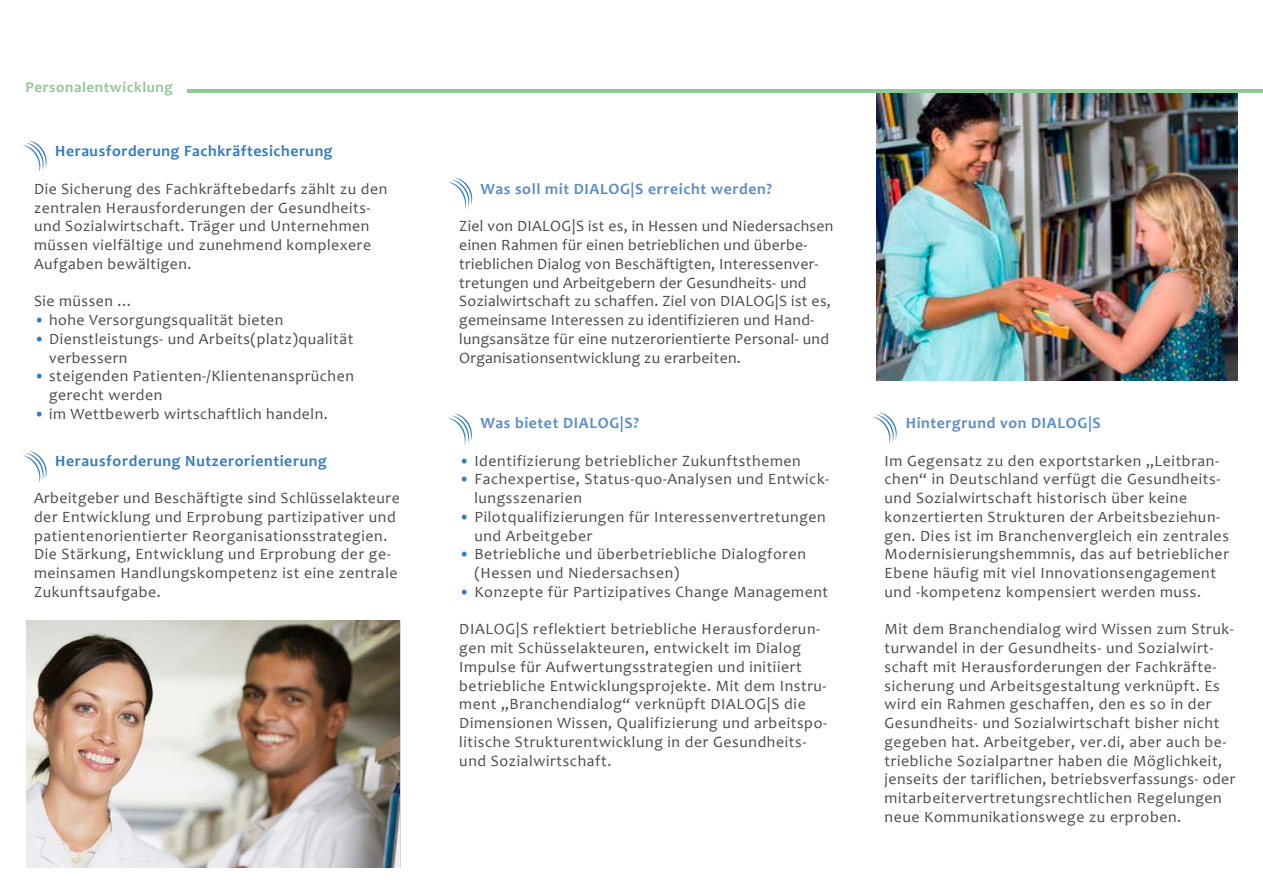
<style>
.page{position:relative;width:1263px;height:893px;background:#fff}
.page>*{position:absolute;margin:0;border:0;box-sizing:border-box;transform-origin:0 0}
.fließtext_neu{font:15.75px/18.8px "Candara";letter-spacing:.04em;color:#4a4a49}
.fließtext_neu-2{font:15.75px/18.8px "Candara";letter-spacing:.02em;color:#4a4a49}
.blaue_Headline{font:700 15.75px "Candara";letter-spacing:.04em;color:#5b8dc9}
.blaue_Headline-2{font:700 15.75px "Candara";letter-spacing:.035em;color:#327cc0}
.fließtext_neu-3{font:700 15.75px "Candara";letter-spacing:.04em;color:#327cc0}
.fließtext_neu-4{font:700 15.75px "Candara";letter-spacing:.04em;color:#5b8dc9}
.t1{font:700 15.15px "Candara";letter-spacing:.04em;color:#91c897}
.s1{color:#327cc0}
</style>
<div class="page">
<img style="left:876px;top:92px;width:361px;height:289px">
<img style="left:27px;top:621px;width:373px;height:246px">
<hr style="left:187px;top:89px;width:1076px;height:3px;background:#91c897">
<svg style="left:23px;top:140px;width:24px;height:32px"></svg>
<svg style="left:23px;top:451px;width:24px;height:32px"></svg>
<svg style="left:873px;top:412px;width:24px;height:32px"></svg>
<svg style="left:448px;top:413px;width:24px;height:32px"></svg>
<svg style="left:448px;top:177px;width:24px;height:32px"></svg>
<p class="t1" style="left:26px;top:78px;width:149px">Personalentwicklung</p>
<p class="blaue_Headline-2" style="left:55px;top:142px;width:279px">Herausforderung Fachkräftesicherung</p>
<p class="fließtext_neu" style="left:34px;top:179px;width:355px">Die Sicherung des Fachkräftebedarfs zählt zu den zentralen Herausforderungen der Gesundheits&shy;und Sozialwirtschaft. Träger und Unternehmen müssen vielfältige und zunehmend komplexere Aufgaben bewältigen.</p>
<p class="fließtext_neu" style="left:34px;top:292px;width:98px">Sie müssen ...</p>
<p class="fließtext_neu" style="left:34px;top:311px;width:251px"><span class="s1">•</span> hohe Versorgungsqualität bieten</p>
<p class="fließtext_neu" style="left:49px;top:329px;width:306px;text-indent:-15px"><span class="s1">•</span> Dienstleistungs- und Arbeits(platz)qualität verbessern</p>
<p class="fließtext_neu" style="left:49px;top:367px;width:306px;text-indent:-15px"><span class="s1">•</span> steigenden Patienten-/Klientenansprüchen gerecht werden</p>
<p class="fließtext_neu" style="left:34px;top:404px;width:295px"><span class="s1">•</span> im Wettbewerb wirtschaftlich handeln.</p>
<p class="fließtext_neu-3" style="left:55px;top:451px;width:273px">Herausforderung Nutzerorientierung</p>
<p class="fließtext_neu" style="left:34px;top:489px;width:367px">Arbeitgeber und Beschäftigte sind Schlüsselakteure der Entwicklung und Erprobung partizipativer und patientenorientierter Reorganisationsstrategien.<br>Die Stärkung, Entwicklung und Erprobung der ge&shy;meinsamen Handlungskompetenz ist eine zentrale Zukunftsaufgabe.</p>
<p class="fließtext_neu-4" style="left:480px;top:179px;width:293px">Was soll mit DIALOG|S erreicht werden?</p>
<p class="fließtext_neu-2" style="left:459px;top:217px;width:376px">Ziel von DIALOG|S ist es, in Hessen und Niedersachsen einen Rahmen für einen betrieblichen und überbe&shy;trieblichen Dialog von Beschäftigten, Interessenver&shy;tretungen und Arbeitgebern der Gesundheits- und Sozialwirtschaft zu schaffen. Ziel von DIALOG|S ist es, gemeinsame Interessen zu identifizieren und Hand&shy;lungsansätze für eine nutzerorientierte Personal- und Organisationsentwicklung zu erarbeiten.</p>
<p class="blaue_Headline" style="left:480px;top:414px;width:160px">Was bietet DIALOG|S?</p>
<p class="fließtext_neu" style="left:459px;top:451px;width:343px"><span class="s1">•</span> Identifizierung betrieblicher Zukunftsthemen</p>
<p class="fließtext_neu" style="left:474px;top:470px;width:356px;text-indent:-15px"><span class="s1">•</span> Fachexpertise, Status-quo-Analysen und Entwick&shy;lungsszenarien</p>
<p class="fließtext_neu" style="left:474px;top:507px;width:353px;text-indent:-15px"><span class="s1">•</span> Pilotqualifizierungen für Interessenvertretungen und Arbeitgeber</p>
<p class="fließtext_neu" style="left:474px;top:545px;width:333px;text-indent:-15px"><span class="s1">•</span> Betriebliche und überbetriebliche Dialogforen (Hessen und Niedersachsen)</p>
<p class="fließtext_neu" style="left:459px;top:582px;width:370px"><span class="s1">•</span> Konzepte für Partizipatives Change Management</p>
<p class="fließtext_neu" style="left:459px;top:620px;width:369px">DIALOG|S reflektiert betriebliche Herausforderun&shy;gen mit Schüsselakteuren, entwickelt im Dialog Impulse für Aufwertungsstrategien und initiiert betriebliche Entwicklungsprojekte. Mit dem Instru&shy;ment „Branchendialog“ verknüpft DIALOG|S die Dimensionen Wissen, Qualifizierung und arbeitspo&shy;litische Strukturentwicklung in der Gesundheits&shy;und Sozialwirtschaft.</p>
<p class="blaue_Headline" style="left:906px;top:414px;width:197px">Hintergrund von DIALOG|S</p>
<p class="fließtext_neu" style="left:884px;top:451px;width:346px">Im Gegensatz zu den exportstarken „Leitbran&shy;chen“ in Deutschland verfügt die Gesundheits&shy;und Sozialwirtschaft historisch über keine konzertierten Strukturen der Arbeitsbeziehun&shy;gen. Dies ist im Branchenvergleich ein zentrales Modernisierungshemmnis, das auf betrieblicher Ebene häufig mit viel Innovationsengagement und -kompetenz kompensiert werden muss.</p>
<p class="fließtext_neu" style="left:884px;top:620px;width:352px">Mit dem Branchendialog wird Wissen zum Struk&shy;turwandel in der Gesundheits- und Sozialwirt&shy;schaft mit Herausforderungen der Fachkräfte&shy;sicherung und Arbeitsgestaltung verknüpft. Es wird ein Rahmen geschaffen, den es so in der Gesundheits- und Sozialwirtschaft bisher nicht gegeben hat. Arbeitgeber, ver.di, aber auch be&shy;triebliche Sozialpartner haben die Möglichkeit, jenseits der tariflichen, betriebsverfassungs- oder mitarbeitervertretungsrechtlichen Regelungen neue Kommunikationswege zu erproben.</p>
</div>
